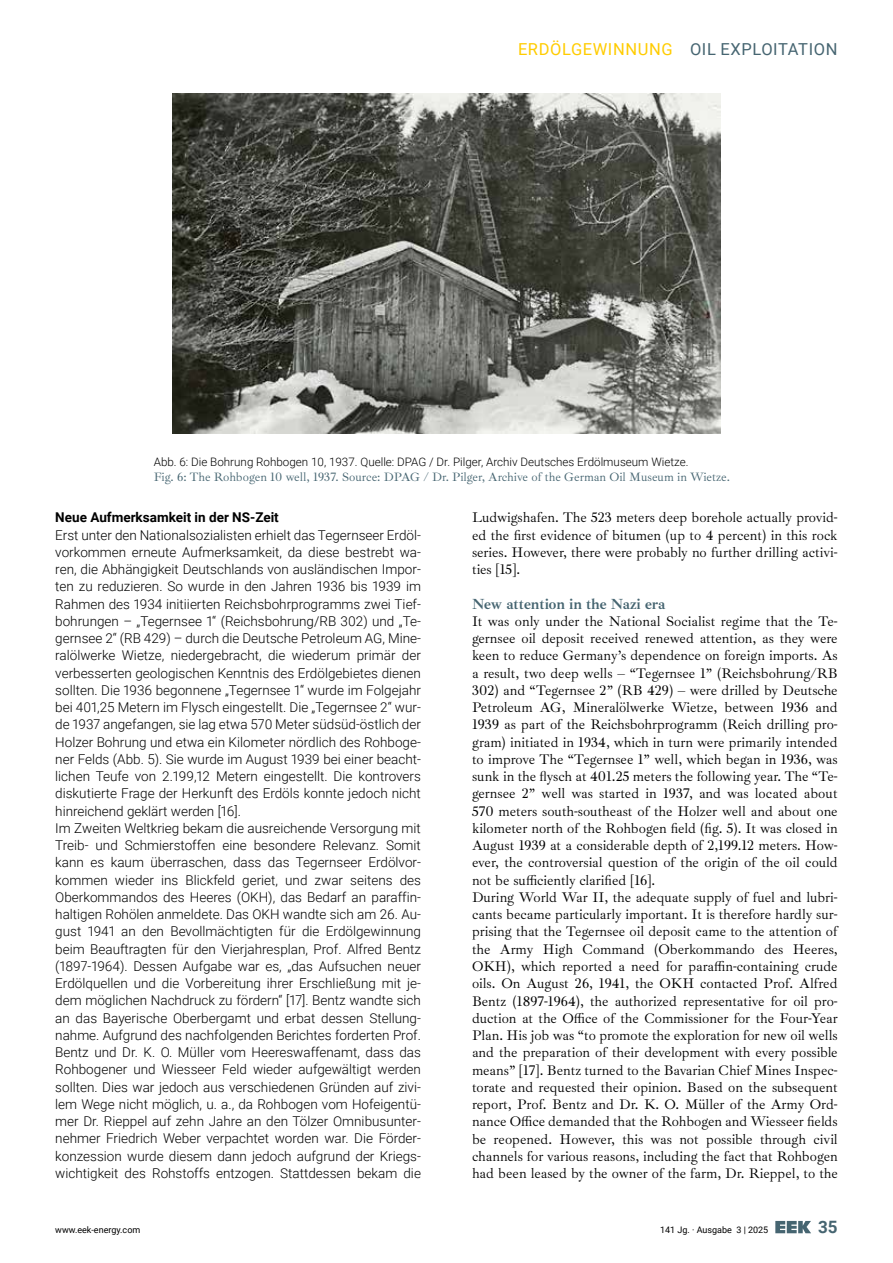
<style>
.page{position:relative;width:893px;height:1263px;background:#fff}
.page>*{position:absolute;margin:0;border:0;box-sizing:border-box;transform-origin:0 0}
.t1{font:700 17.1px "Roboto";color:#466571}
.t2{font:16.5px "Roboto";letter-spacing:.035em;color:#466571}
.t3{font:15px "Ibarra Real Nova";color:#466571}
.t4{font:14.25px/17.2px "Ibarra Real Nova";color:#000;text-align:justify}
.t5{font:300 13.5px/17.2px "Roboto";color:#000}
.t6{font:700 13.5px "Roboto";color:#000}
.t7{font:12.3px "Ibarra Real Nova";color:#466571}
.t8{font:300 11.7px "Roboto";color:#000}
.t9{font:9px "Roboto";color:#000}
.s1{color:#fc0}
</style>
<div class="page">
<svg style="left:775px;top:1221px;width:36px;height:12px"></svg>
<img style="left:172px;top:94px;width:548px;height:339px">
<p class="t2" style="left:518px;top:37px;width:321px"><span class="s1">ERDÖLGEWINNUNG</span> OIL EXPLOITATION</p>
<p class="t8" style="left:154px;top:453px;width:536px">Abb. 6: Die Bohrung Rohbogen 10, 1937. Quelle: DPAG / Dr. Pilger, Archiv Deutsches Erdölmuseum Wietze.</p>
<p class="t7" style="left:154px;top:470px;width:578px">Fig. 6: The Rohbogen 10 well, 1937. Source: DPAG / Dr. Pilger, Archive of the German Oil Museum in Wietze.</p>
<p class="t6" style="left:55px;top:508px;width:225px">Neue Aufmerksamkeit in der NS-Zeit</p>
<p class="t5" style="left:55px;top:526px;width:367px">Erst unter den Nationalsozialisten erhielt das Tegernseer Erdöl&shy;vorkommen erneute Aufmerksamkeit, da diese bestrebt wa&shy;ren, die Abhängigkeit Deutschlands von ausländischen Impor&shy;ten zu reduzieren. So wurde in den Jahren 1936 bis 1939 im Rahmen des 1934 initiierten Reichsbohrprogramms zwei Tief&shy;bohrungen – „Tegernsee 1“ (Reichsbohrung/RB 302) und „Te&shy;gernsee 2“ (RB 429) – durch die Deutsche Petroleum AG, Mine&shy;ralölwerke Wietze, niedergebracht, die wiederum primär der verbesserten geologischen Kenntnis des Erdölgebietes dienen sollten. Die 1936 begonnene „Tegernsee 1“ wurde im Folgejahr bei 401,25 Metern im Flysch eingestellt. Die „Tegernsee 2“ wur&shy;de 1937 angefangen, sie lag etwa 570 Meter südsüd-östlich der Holzer Bohrung und etwa ein Kilometer nördlich des Rohboge&shy;ner Felds (Abb. 5). Sie wurde im August 1939 bei einer beacht&shy;lichen Teufe von 2.199,12 Metern eingestellt. Die kontrovers diskutierte Frage der Herkunft des Erdöls konnte jedoch nicht hinreichend geklärt werden [16].<br>Im Zweiten Weltkrieg bekam die ausreichende Versorgung mit Treib- und Schmierstoffen eine besondere Relevanz. Somit kann es kaum überraschen, dass das Tegernseer Erdölvor&shy;kommen wieder ins Blickfeld geriet, und zwar seitens des Oberkommandos des Heeres (OKH), das Bedarf an paraffin&shy;haltigen Rohölen anmeldete. Das OKH wandte sich am 26. Au&shy;gust 1941 an den Bevollmächtigten für die Erdölgewinnung beim Beauftragten für den Vierjahresplan, Prof. Alfred Bentz (1897-1964). Dessen Aufgabe war es, „das Aufsuchen neuer Erdölquellen und die Vorbereitung ihrer Erschließung mit je&shy;dem möglichen Nachdruck zu fördern“ [17]. Bentz wandte sich an das Bayerische Oberbergamt und erbat dessen Stellung&shy;nahme. Aufgrund des nachfolgenden Berichtes forderten Prof.<br>Bentz und Dr. K. O. Müller vom Heereswaffenamt, dass das Rohbogener und Wiesseer Feld wieder aufgewältigt werden sollten. Dies war jedoch aus verschiedenen Gründen auf zivi&shy;lem Wege nicht möglich, u. a., da Rohbogen vom Hofeigentü&shy;mer Dr. Rieppel auf zehn Jahre an den Tölzer Omnibusunter&shy;nehmer Friedrich Weber verpachtet worden war. Die Förder&shy;konzession wurde diesem dann jedoch aufgrund der Kriegs&shy;wichtigkeit des Rohstoffs entzogen. Stattdessen bekam die</p>
<p class="t9" style="left:55px;top:1224px;width:87px">www.eek-energy.com</p>
<p class="t4" style="left:472px;top:509px;width:367px">Ludwigshafen. The 523 meters deep borehole actually provid&shy;ed the first evidence of bitumen (up to 4 percent) in this rock series. However, there were probably no further drilling activi&shy;ties [15].</p>
<p class="t3" style="left:472px;top:595px;width:195px">New attention in the Nazi era</p>
<p class="t4" style="left:472px;top:613px;width:367px;text-align:left">It was only under the National Socialist regime that the Te&shy;gernsee oil deposit received renewed attention, as they were keen to reduce Germany’s dependence on foreign imports. As a result, two deep wells – “Tegernsee 1” (Reichsbohrung/RB 302) and “Tegernsee 2” (RB 429) – were drilled by Deutsche Petroleum AG, Mineralölwerke Wietze, between 1936 and 1939 as part of the Reichsbohrprogramm (Reich drilling pro&shy;gram) initiated in 1934, which in turn were primarily intended to improve The “Tegernsee 1” well, which began in 1936, was sunk in the flysch at 401.25 meters the following year. The “Te&shy;gernsee 2” well was started in 1937, and was located about 570 meters south-southeast of the Holzer well and about one kilometer north of the Rohbogen field (fig. 5). It was closed in August 1939 at a considerable depth of 2,199.12 meters. How&shy;ever, the controversial question of the origin of the oil could not be sufficiently clarified [16].<br>During World War II, the adequate supply of fuel and lubri&shy;cants became particularly important. It is therefore hardly sur&shy;prising that the Tegernsee oil deposit came to the attention of the Army High Command (Oberkommando des Heeres, OKH), which reported a need for paraffin-containing crude oils. On August 26, 1941, the OKH contacted Prof. Alfred Bentz (1897-1964), the authorized representative for oil pro&shy;duction at the Office of the Commissioner for the Four-Year Plan. His job was “to promote the exploration for new oil wells and the preparation of their development with every possible means” [17]. Bentz turned to the Bavarian Chief Mines Inspec&shy;torate and requested their opinion. Based on the subsequent report, Prof. Bentz and Dr. K. O. Müller of the Army Ord&shy;nance Office demanded that the Rohbogen and Wiesseer fields be reopened. However, this was not possible through civil channels for various reasons, including the fact that Rohbogen had been leased by the owner of the farm, Dr. Rieppel, to the</p>
<p class="t9" style="left:660px;top:1224px;width:110px">141 Jg. · Ausgabe 3 | 2025</p>
<p class="t1" style="left:818px;top:1215px;width:21px">35</p>
</div>
